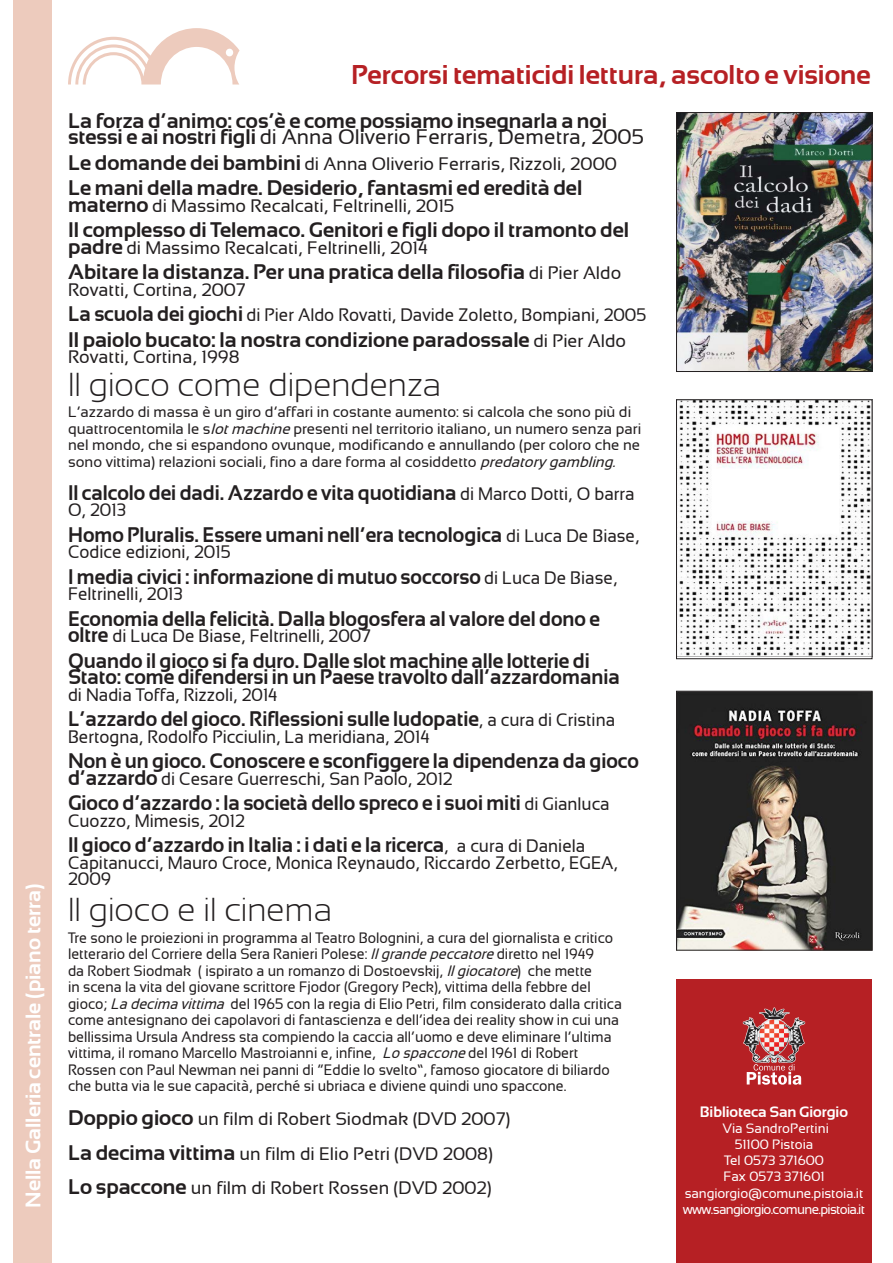
<style>
.page{position:relative;width:893px;height:1263px;background:#fff}
.page>*{position:absolute;margin:0;border:0;box-sizing:border-box;transform-origin:0 0}
.t1{font:300 33px "Sansation";color:#231f20}
.t2{font:700 27px "Sansation";color:#b62024}
.t3{font:700 21px/16.5px "Sansation";color:#231f20;scale:.95 1}
.t4{font:700 21px/16.5px "Sansation";color:#231f20}
.t5{font:700 21px "Sansation";color:#fff}
.t6{font:18px/16.5px "Sansation";color:#231f20;scale:.95 1}
.t7{font:18px "Sansation";color:#231f20}
.t8{font:15px/16.5px "Sansation";color:#231f20;scale:.95 1}
.t9{font:15px/16.5px "Sansation";color:#231f20}
.t10{font:700 15px "Sansation";color:#fff}
.t11{font:13.5px "Sansation";letter-spacing:-.01em;color:#fff}
.t12{font:13.5px "Sansation";letter-spacing:-.05em;color:#fff}
.s1{font-weight:400}
.s2{font-weight:700;font-size:21px}
.s3{font-weight:400;font-size:18px}
.s4{font-style:italic}
</style>
<div class="page">
<svg style="left:68px;top:28px;width:172px;height:57px"></svg>
<div style="left:676px;top:979px;width:196px;height:284px;background:#b62024"></div>
<img style="left:742px;top:1007px;width:64px;height:56px">
<svg style="left:747px;top:1064px;width:54px;height:21px"></svg>
<img style="left:678px;top:693px;width:192px;height:255px">
<div style="left:676px;top:691px;width:196px;height:259px;border:1px solid #231f20"></div>
<img style="left:678px;top:402px;width:192px;height:255px">
<div style="left:676px;top:400px;width:196px;height:259px;border:1px solid #231f20"></div>
<img style="left:678px;top:114px;width:192px;height:256px">
<div style="left:676px;top:112px;width:196px;height:260px;border:1px solid #231f20"></div>
<div style="left:14px;top:0;width:38px;height:1263px;background:#edcbbd"></div>
<p class="t5" style="left:21px;top:1208px;width:326px;rotate:-90deg">Nella Galleria centrale (piano terra)</p>
<p class="t2" style="left:351px;top:59px;width:521px">Percorsi tematicidi lettura, ascolto e visione</p>
<p class="t4" style="left:68px;top:112px;width:577px">La forza d’animo: cos’è e come possiamo insegnarla a noi stessi e ai nostri figli <span class="s1">di Anna Oliverio Ferraris, Demetra, 2005</span></p>
<p class="t7" style="left:68px;top:153px;width:550px"><span class="s2">Le domande dei bambini</span> di Anna Oliverio Ferraris, Rizzoli, 2000</p>
<p class="t4" style="left:68px;top:180px;width:516px">Le mani della madre. Desiderio, fantasmi ed eredità del</p>
<p class="t7" style="left:68px;top:195px;width:388px"><span class="s2">materno</span> di Massimo Recalcati, Feltrinelli, 2015</p>
<p class="t4" style="left:68px;top:222px;width:563px">Il complesso di Telemaco. Genitori e figli dopo il tramonto del</p>
<p class="t7" style="left:68px;top:237px;width:362px"><span class="s2">padre</span> di Massimo Recalcati, Feltrinelli, 2014</p>
<p class="t4" style="left:68px;top:264px;width:555px">Abitare la distanza. Per una pratica della filosofia <span class="s3">di Pier Aldo</span></p>
<p class="t7" style="left:68px;top:279px;width:179px">Rovatti, Cortina, 2007</p>
<p class="t6" style="left:68px;top:307px;width:610px"><span class="s2">La scuola dei giochi</span> di Pier Aldo Rovatti, Davide Zoletto, Bompiani, 2005</p>
<p class="t4" style="left:68px;top:331px;width:559px">Il paiolo bucato: la nostra condizione paradossale <span class="s3">di Pier Aldo</span></p>
<p class="t7" style="left:68px;top:347px;width:173px">Rovatti, Cortina, 1998</p>
<p class="t1" style="left:68px;top:366px;width:375px">Il gioco come dipendenza</p>
<p class="t9" style="left:68px;top:404px;width:575px">L’azzardo di massa è un giro d’affari in costante aumento: si calcola che sono più di quattrocentomila le s<span class="s4">lotmachine</span>presenti nel territorio italiano, un numero senza pari nel mondo, che si espandono ovunque, modificando e annullando (per coloro che ne sono vittima) relazioni sociali, fino a dare forma al cosiddetto <span class="s4">predatorygambling.</span></p>
<p class="t3" style="left:68px;top:484px;width:598px">Il calcolo dei dadi. Azzardo e vita quotidiana <span class="s3">di Marco Dotti, O barra</span></p>
<p class="t6" style="left:68px;top:502px;width:63px">O, 2013</p>
<p class="t3" style="left:68px;top:526px;width:603px">Homo Pluralis. Essere umani nell’era tecnologica <span class="s3">di Luca De Biase,</span></p>
<p class="t6" style="left:68px;top:544px;width:173px">Codice edizioni, 2015</p>
<p class="t3" style="left:68px;top:568px;width:580px">I media civici : informazione di mutuo soccorso <span class="s3">di Luca De Biase,</span></p>
<p class="t6" style="left:68px;top:586px;width:122px">Feltrinelli, 2013</p>
<p class="t3" style="left:68px;top:610px;width:562px">Economia della felicità. Dalla blogosfera al valore del dono e</p>
<p class="t6" style="left:68px;top:628px;width:320px"><span class="s2">oltre</span> di Luca De Biase, Feltrinelli, 2007</p>
<p class="t3" style="left:68px;top:652px;width:582px">Quando il gioco si fa duro. Dalle slot machine alle lotterie di<br>Stato: come difendersi in un Paese travolto dall’azzardomania</p>
<p class="t6" style="left:68px;top:686px;width:222px">di Nadia Toffa, Rizzoli, 2014</p>
<p class="t3" style="left:68px;top:710px;width:577px">L’azzardo del gioco. Riflessioni sulle ludopatie<span class="s3">, a cura di Cristina</span></p>
<p class="t6" style="left:68px;top:728px;width:382px">Bertogna, Rodolfo Picciulin, La meridiana, 2014</p>
<p class="t3" style="left:68px;top:752px;width:602px">Non è un gioco. Conoscere e sconfiggere la dipendenza da gioco</p>
<p class="t6" style="left:68px;top:770px;width:407px"><span class="s2">d’azzardo</span> di Cesare Guerreschi, San Paolo, 2012</p>
<p class="t3" style="left:68px;top:794px;width:572px">Gioco d’azzardo : la società dello spreco e i suoi miti <span class="s3">di Gianluca</span></p>
<p class="t6" style="left:68px;top:812px;width:188px">Cuozzo, Mimesis, 2012</p>
<p class="t3" style="left:68px;top:836px;width:546px">Il gioco d’azzardo in Italia : i dati e la ricerca<span class="s3">, a cura di Daniela</span></p>
<p class="t6" style="left:68px;top:854px;width:580px">Capitanucci, Mauro Croce, Monica Reynaudo, Riccardo Zerbetto, EGEA,<br>2009</p>
<p class="t1" style="left:68px;top:892px;width:266px">Il gioco e il cinema</p>
<p class="t8" style="left:68px;top:929px;width:585px">Tre sono le proiezioni in programma al Teatro Bolognini, a cura del giornalista e critico letterario del Corriere della Sera Ranieri Polese: <span class="s4">Ilgrandepeccatore</span>diretto nel 1949<br>da Robert Siodmak ( ispirato a un romanzo di Dostoevskij, <span class="s4">Ilgiocatore</span>) che mette<br>in scena la vita del giovane scrittore Fjodor (Gregory Peck), vittima della febbre del gioco; <span class="s4">Ladecimavittima</span> del 1965 con la regia di Elio Petri, film considerato dalla critica come antesignano dei capolavori di fantascienza e dell’idea dei reality show in cui una bellissima Ursula Andress sta compiendo la caccia all’uomo e deve eliminare l’ultima vittima, il romano Marcello Mastroianni e, infine, <span class="s4">Lo spaccone</span>del 1961 di Robert Rossen con Paul Newman nei panni di “Eddie lo svelto”, famoso giocatore di biliardo che butta via le sue capacità, perché si ubriaca e diviene quindi uno spaccone.</p>
<p class="t7" style="left:68px;top:1109px;width:444px"><span class="s2">Doppio gioco</span> un film di Robert Siodmak (DVD 2007)</p>
<p class="t7" style="left:68px;top:1143px;width:426px"><span class="s2">La decima vittima</span> un film di Elio Petri (DVD 2008)</p>
<p class="t7" style="left:68px;top:1177px;width:425px"><span class="s2">Lo spaccone</span> un film di Robert Rossen (DVD 2002)</p>
<p class="t10" style="left:700px;top:1103px;width:150px">Biblioteca San Giorgio</p>
<p class="t11" style="left:722px;top:1120px;width:108px">Via SandroPertini</p>
<p class="t11" style="left:735px;top:1137px;width:80px">51100 Pistoia</p>
<p class="t11" style="left:724px;top:1153px;width:102px">Tel 0573 371600</p>
<p class="t11" style="left:723px;top:1169px;width:103px">Fax 0573 371601</p>
<p class="t11" style="left:685px;top:1185px;width:180px">sangiorgio@comune.pistoia.it</p>
<p class="t12" style="left:683px;top:1201px;width:184px">www.sangiorgio.comune.pistoia.it</p>
</div>
